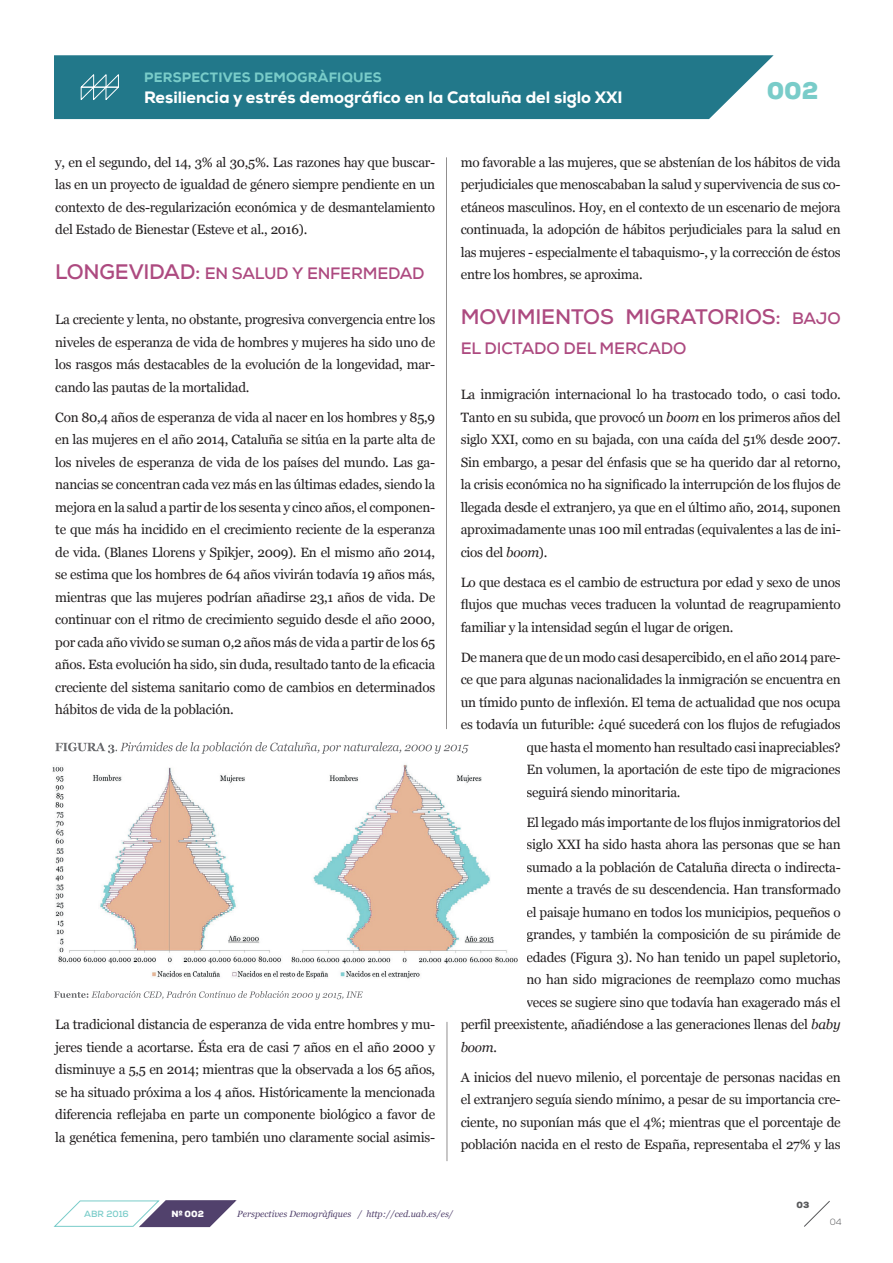
<style>
.page{position:relative;width:893px;height:1263px;background:#fff}
.page>*{position:absolute;margin:0;border:0;box-sizing:border-box;transform-origin:0 0}
.t1{font:900 24.15px "Nexa";color:#79ccc9}
.t2{font:700 21px "Nexa";letter-spacing:-.005em;color:#ad4a80}
.t3{font:800 16.5px "Nexa";color:#fff}
.t4{font:700 16.5px "Nexa";letter-spacing:-.01em;color:#ad4a80}
.t5{font:13.5px/22.5px "Georgia";letter-spacing:-.02em;color:#231f20;text-align:justify}
.t6{font:800 13.5px "Nexa";letter-spacing:.015em;color:#79ccc9}
.t7{font:italic 13.5px "Georgia";color:#231f20}
.t8{font:italic 9px "Georgia";color:#51416c}
.t9{font:700 9px "Nexa";color:#79ccc9}
.t10{font:900 9px "Nexa";color:#fff}
.t11{font:900 9px "Nexa";color:#57585a}
.t12{font:300 9px "Nexa";color:#57585a}
.s1{font-size:21px}
.s2{font-size:16.5px}
.s3{font-style:italic}
</style>
<div class="page">
<hr style="left:447px;top:1022px;width:1px;height:139px;background:#231f20">
<hr style="left:446px;top:157px;width:1px;height:572px;background:#231f20">
<img style="left:52px;top:764px;width:466px;height:215px">
<svg style="left:55px;top:742px;width:413px;height:12px"></svg>
<svg style="left:54px;top:991px;width:309px;height:9px"></svg>
<div style="left:54px;top:55px;width:720px;height:64px;background:#22788a"></div>
<svg style="left:79px;top:73px;width:41px;height:28px"></svg>
<svg style="left:53px;top:1200px;width:184px;height:28px"></svg>
<svg style="left:804px;top:1201px;width:26px;height:26px"></svg>
<p class="t6" style="left:144px;top:69px;width:239px">PERSPECTIVES DEMOGRÀFIQUES</p>
<p class="t3" style="left:144px;top:87px;width:480px">Resiliencia y estrés demográfico en la Cataluña del siglo XXI</p>
<h1 class="t1" style="left:767px;top:75px;width:53px">002</h1>
<p class="t5" style="left:55px;top:151px;width:381px">y, en el segundo, del 14, 3% al 30,5%. Las razones hay que buscar&shy;las en un proyecto de igualdad de género siempre pendiente en un contexto de des-regularización económica y de desmantelamiento del Estado de Bienestar (Esteve et al., 2016).</p>
<p class="t4" style="left:55px;top:263px;width:371px"><span class="s1">LONGEVIDAD:</span> EN SALUD Y ENFERMEDAD</p>
<p class="t5" style="left:55px;top:308px;width:381px">La creciente y lenta, no obstante, progresiva convergencia entre los niveles de esperanza de vida de hombres y mujeres ha sido uno de los rasgos más destacables de la evolución de la longevidad, mar&shy;cando las pautas de la mortalidad.</p>
<p class="t5" style="left:55px;top:406px;width:381px">Con 80,4 años de esperanza de vida al nacer en los hombres y 85,9 en las mujeres en el año 2014, Cataluña se sitúa en la parte alta de los niveles de esperanza de vida de los países del mundo. Las ga&shy;nancias se concentran cada vez más en las últimas edades, siendo la mejora en la salud a partir de los sesenta y cinco años, el componen&shy;te que más ha incidido en el crecimiento reciente de la esperanza de vida. (Blanes Llorens y Spikjer, 2009). En el mismo año 2014, se estima que los hombres de 64 años vivirán todavía 19 años más, mientras que las mujeres podrían añadirse 23,1 años de vida. De continuar con el ritmo de crecimiento seguido desde el año 2000, por cada año vivido se suman 0,2 años más de vida a partir de los 65 años. Esta evolución ha sido, sin duda, resultado tanto de la eficacia creciente del sistema sanitario como de cambios en determinados hábitos de vida de la población.</p>
<p class="t5" style="left:55px;top:1013px;width:381px">La tradicional distancia de esperanza de vida entre hombres y mu&shy;jeres tiende a acortarse. Ésta era de casi 7 años en el año 2000 y disminuye a 5,5 en 2014; mientras que la observada a los 65 años, se ha situado próxima a los 4 años. Históricamente la mencionada diferencia reflejaba en parte un componente biológico a favor de la genética femenina, pero también uno claramente social asimis-</p>
<p class="t5" style="left:461px;top:151px;width:381px">mo favorable a las mujeres, que se abstenían de los hábitos de vida perjudiciales que menoscababan la salud y supervivencia de sus co&shy;etáneos masculinos. Hoy, en el contexto de un escenario de mejora continuada, la adopción de hábitos perjudiciales para la salud en las mujeres - especialmente el tabaquismo-, y la corrección de éstos entre los hombres, se aproxima.</p>
<h2 class="t2" style="left:461px;top:303px;width:381px">MOVIMIENTOS MIGRATORIOS: <span class="s2">BAJO</span></h2>
<p class="t4" style="left:461px;top:338px;width:227px">EL DICTADO DEL MERCADO</p>
<p class="t5" style="left:461px;top:383px;width:381px">La inmigración internacional lo ha trastocado todo, o casi todo.<br>Tanto en su subida, que provocó un <span class="s3">boom</span> en los primeros años del siglo XXI, como en su bajada, con una caída del 51% desde 2007.<br>Sin embargo, a pesar del énfasis que se ha querido dar al retorno, la crisis económica no ha significado la interrupción de los flujos de llegada desde el extranjero, ya que en el último año, 2014, suponen aproximadamente unas 100 mil entradas (equivalentes a las de ini&shy;cios del <span class="s3">boom</span>).</p>
<p class="t5" style="left:461px;top:571px;width:381px">Lo que destaca es el cambio de estructura por edad y sexo de unos flujos que muchas veces traducen la voluntad de reagrupamiento familiar y la intensidad según el lugar de origen.</p>
<p class="t5" style="left:461px;top:646px;width:381px">De manera que de un modo casi desapercibido, en el año 2014 pare-</p>
<p class="t5" style="left:461px;top:668px;width:381px">ce que para algunas nacionalidades la inmigración se encuentra en</p>
<p class="t5" style="left:461px;top:691px;width:381px">un tímido punto de inflexión. El tema de actualidad que nos ocupa</p>
<p class="t5" style="left:461px;top:713px;width:381px">es todavía un futurible: ¿qué sucederá con los flujos de refugiados</p>
<p class="t5" style="left:526px;top:736px;width:316px">que hasta el momento han resultado casi inapreciables?</p>
<p class="t5" style="left:526px;top:758px;width:316px">En volumen, la aportación de este tipo de migraciones</p>
<p class="t5" style="left:526px;top:781px;width:156px">seguirá siendo minoritaria.</p>
<p class="t5" style="left:526px;top:811px;width:316px">El legado más importante de los flujos inmigratorios del</p>
<p class="t5" style="left:526px;top:833px;width:316px">siglo XXI ha sido hasta ahora las personas que se han</p>
<p class="t5" style="left:526px;top:856px;width:316px">sumado a la población de Cataluña directa o indirecta-</p>
<p class="t5" style="left:526px;top:878px;width:316px">mente a través de su descendencia. Han transformado</p>
<p class="t5" style="left:526px;top:901px;width:316px">el paisaje humano en todos los municipios, pequeños o</p>
<p class="t5" style="left:526px;top:923px;width:316px">grandes, y también la composición de su pirámide de</p>
<p class="t5" style="left:526px;top:946px;width:316px">edades (Figura 3). No han tenido un papel supletorio,</p>
<p class="t5" style="left:526px;top:968px;width:316px">no han sido migraciones de reemplazo como muchas</p>
<p class="t5" style="left:526px;top:991px;width:316px">veces se sugiere sino que todavía han exagerado más el</p>
<p class="t5" style="left:461px;top:1013px;width:381px">perfil preexistente, añadiéndose a las generaciones llenas del <span class="s3">baby</span></p>
<p class="t7" style="left:461px;top:1038px;width:38px">boom.</p>
<p class="t5" style="left:461px;top:1066px;width:381px">A inicios del nuevo milenio, el porcentaje de personas nacidas en el extranjero seguía siendo mínimo, a pesar de su importancia cre&shy;ciente, no suponían más que el 4%; mientras que el porcentaje de población nacida en el resto de España, representaba el 27% y las</p>
<p class="t9" style="left:84px;top:1208px;width:46px">ABR 2016</p>
<p class="t10" style="left:172px;top:1208px;width:34px">Nº 002</p>
<p class="t8" style="left:237px;top:1208px;width:217px">Perspectives Demogràfiques / http://ced.uab.es/es/</p>
<p class="t11" style="left:797px;top:1198px;width:14px">03</p>
<p class="t12" style="left:830px;top:1216px;width:13px">04</p>
</div>
